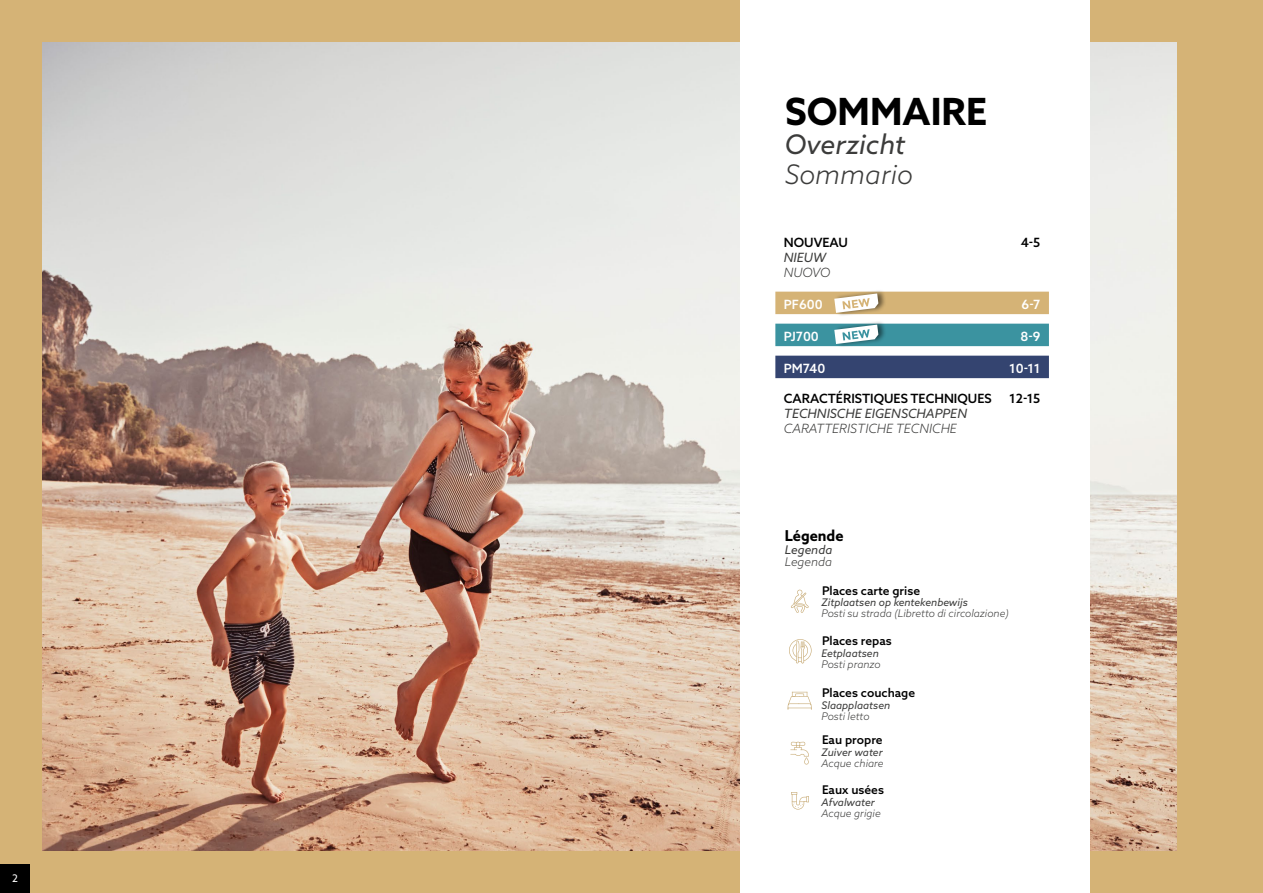
<style>
.page{position:relative;width:1263px;height:893px;background:#d5b376}
.page>*{position:absolute;margin:0;border:0;box-sizing:border-box;transform-origin:0 0}
.t1{font:700 37.5px "Azo Sans";color:#000}
.t2{font:italic 27px "Azo Sans";color:#3c3c3b}
.t3{font:italic 300 27px "Azo Sans";color:#3c3c3b}
.t4{font:700 15px "Azo Sans";color:#000}
.t5{font:500 12.75px "Azo Sans";color:#000}
.t6{font:italic 12.75px "Azo Sans";color:#3c3c3b}
.t7{font:italic 300 12.75px "Azo Sans";color:#3c3c3b}
.t8{font:500 12.75px "Azo Sans";color:#fff}
.t9{font:500 12px "Azo Sans";color:#000}
.t10{font:italic 12px "Azo Sans";color:#3c3c3b}
.t11{font:italic 300 12px "Azo Sans";color:#3c3c3b}
.t12{font:italic 300 10.5px "Azo Sans";color:#3c3c3b}
.t13{font:italic 10.5px "Azo Sans";color:#3c3c3b}
.t14{font:10.5px "Azo Sans";color:#fff}
</style>
<div class="page">
<img style="left:43px;top:43px;width:697px;height:807px">
<img style="left:1089px;top:43px;width:88px;height:807px">
<div style="left:740px;top:0;width:349px;height:893px;background:#fff"></div>
<svg style="left:791px;top:590px;width:18px;height:23px"></svg>
<svg style="left:790px;top:742px;width:19px;height:22px"></svg>
<svg style="left:789px;top:639px;width:22px;height:24px"></svg>
<svg style="left:791px;top:792px;width:18px;height:17px"></svg>
<svg style="left:788px;top:692px;width:24px;height:18px"></svg>
<div style="left:775px;top:292px;width:274px;height:22px;background:#d5b376"></div>
<div style="left:775px;top:324px;width:274px;height:22px;background:#3b93a0"></div>
<div style="left:775px;top:356px;width:274px;height:22px;background:#344470"></div>
<div style="left:834px;top:289px;width:53px;height:28px;background:#000;opacity:.5"></div>
<svg style="left:834px;top:293px;width:44px;height:20px"></svg>
<div style="left:834px;top:320px;width:53px;height:28px;background:#000;opacity:.5"></div>
<svg style="left:834px;top:325px;width:44px;height:19px"></svg>
<div style="left:0;top:864px;width:30px;height:29px;background:#000"></div>
<p class="t14" style="left:12px;top:871px;width:7px">2</p>
<h1 class="t1" style="left:785px;top:87px;width:203px">SOMMAIRE</h1>
<h2 class="t2" style="left:785px;top:127px;width:122px">Overzicht</h2>
<h2 class="t3" style="left:785px;top:157px;width:130px">Sommario</h2>
<p class="t5" style="left:784px;top:234px;width:66px">NOUVEAU</p>
<p class="t5" style="left:1021px;top:234px;width:21px">4-5</p>
<p class="t6" style="left:784px;top:249px;width:43px">NIEUW</p>
<p class="t7" style="left:784px;top:264px;width:48px">NUOVO</p>
<p class="t8" style="left:784px;top:296px;width:40px">PF600</p>
<p class="t8" style="left:1022px;top:296px;width:20px">6-7</p>
<p class="t8" style="left:784px;top:328px;width:37px">PJ700</p>
<p class="t8" style="left:1020px;top:328px;width:21px">8-9</p>
<p class="t8" style="left:784px;top:360px;width:43px">PM740</p>
<p class="t8" style="left:1009px;top:360px;width:33px">10-11</p>
<p class="t5" style="left:784px;top:390px;width:209px">CARACTÉRISTIQUES TECHNIQUES</p>
<p class="t5" style="left:1009px;top:390px;width:33px">12-15</p>
<p class="t6" style="left:784px;top:405px;width:185px">TECHNISCHE EIGENSCHAPPEN</p>
<p class="t7" style="left:784px;top:420px;width:175px">CARATTERISTICHE TECNICHE</p>
<h3 class="t4" style="left:785px;top:526px;width:60px">Légende</h3>
<p class="t10" style="left:785px;top:542px;width:49px">Legenda</p>
<p class="t11" style="left:785px;top:554px;width:49px">Legenda</p>
<p class="t12" style="left:821px;top:606px;width:189px">Posti su strada (Libretto di circolazione)</p>
<p class="t9" style="left:822px;top:582px;width:100px">Places carte grise</p>
<p class="t9" style="left:822px;top:633px;width:71px">Places repas</p>
<p class="t13" style="left:821px;top:596px;width:148px">Zitplaatsen op kentekenbewijs</p>
<p class="t13" style="left:821px;top:646px;width:59px">Eetplaatsen</p>
<p class="t12" style="left:821px;top:657px;width:61px">Posti pranzo</p>
<p class="t9" style="left:822px;top:685px;width:95px">Places couchage</p>
<p class="t9" style="left:822px;top:732px;width:62px">Eau propre</p>
<p class="t9" style="left:822px;top:782px;width:64px">Eaux usées</p>
<p class="t13" style="left:821px;top:698px;width:70px">Slaapplaatsen</p>
<p class="t13" style="left:821px;top:745px;width:63px">Zuiver water</p>
<p class="t12" style="left:821px;top:709px;width:49px">Posti letto</p>
<p class="t12" style="left:821px;top:756px;width:64px">Acque chiare</p>
<p class="t13" style="left:821px;top:795px;width:55px">Afvalwater</p>
<p class="t12" style="left:821px;top:806px;width:61px">Acque grigie</p>
</div>
